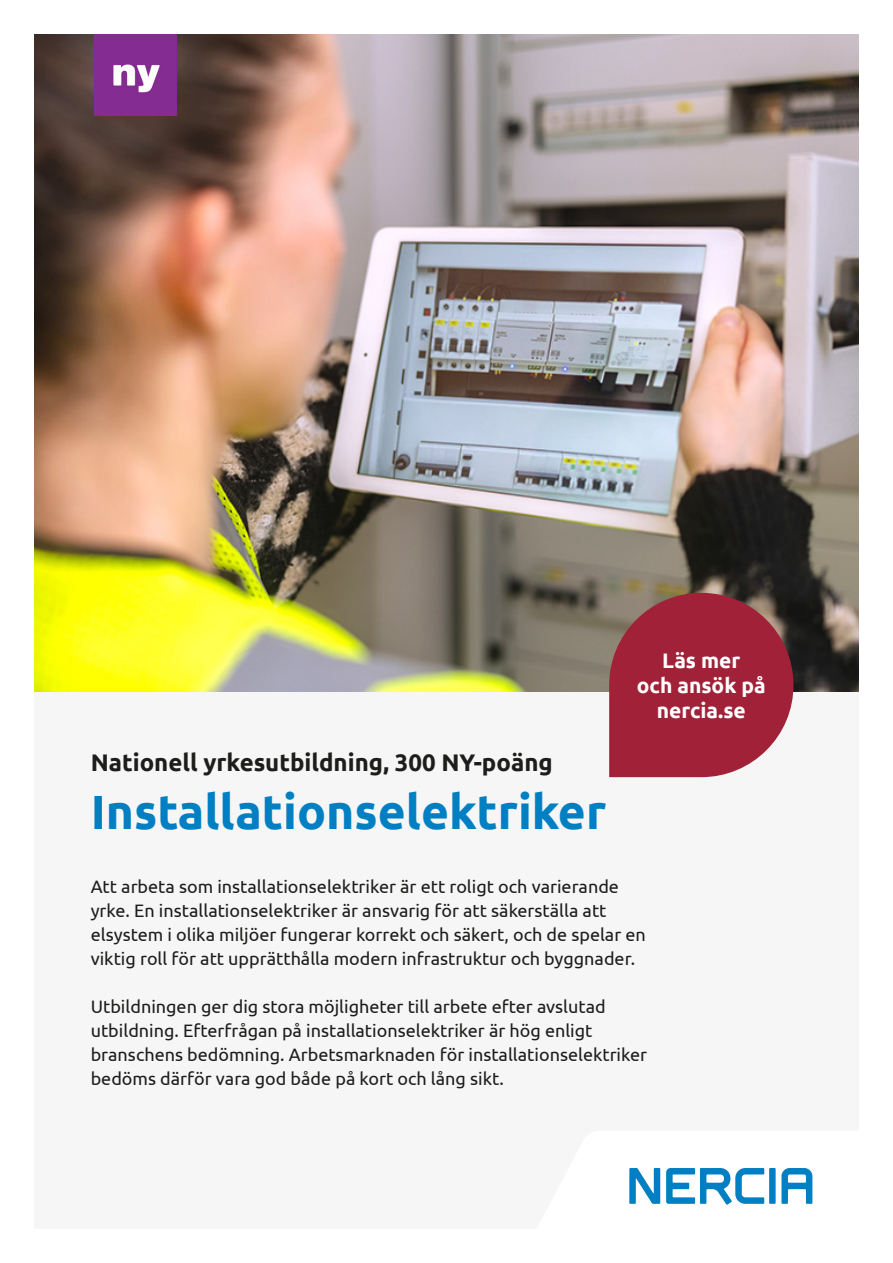
<style>
.page{position:relative;width:893px;height:1263px;background:#fff}
.page>*{position:absolute;margin:0;border:0;box-sizing:border-box;transform-origin:0 0}
.Rubrik{font:700 48px "Ubuntu";color:#007fc2}
.Rubrik_2{font:700 24px "Ubuntu";color:#1d1d1b}
.Pratbubbla{font:700 21px/25.2px "Ubuntu";color:#fff;text-align:center}
.Ingress{font:18px/24px "Ubuntu";color:#1d1d1b}
</style>
<div class="page">
<div style="left:34px;top:691px;width:825px;height:514px;background:#f6f6f6"></div>
<img style="left:34px;top:34px;width:825px;height:657px">
<img style="left:94px;top:34px;width:82px;height:82px">
<svg style="left:609px;top:593px;width:184px;height:184px"></svg>
<p class="Rubrik_2" style="left:91px;top:748px;width:463px">Nationell yrkesutbildning, 300 NY-poäng</p>
<p class="Rubrik" style="left:91px;top:783px;width:517px">Installationselektriker</p>
<p class="Pratbubbla" style="left:637px;top:647px;width:131px">Läs mer<br>och ansök på nercia.se</p>
<p class="Ingress" style="left:91px;top:874px;width:557px">Att arbeta som installationselektriker är ett roligt och varierande yrke. En installationselektriker är ansvarig för att säkerställa att elsystem i olika miljöer fungerar korrekt och säkert, och de spelar en viktig roll för att upprätthålla modern infrastruktur och byggnader.</p>
<p class="Ingress" style="left:91px;top:994px;width:558px">Utbildningen ger dig stora möjligheter till arbete efter avslutad utbildning. Efterfrågan på installationselektriker är hög enligt branschens bedömning. Arbetsmarknaden för installationselektriker bedöms därför vara god både på kort och lång sikt.</p>
</div>
